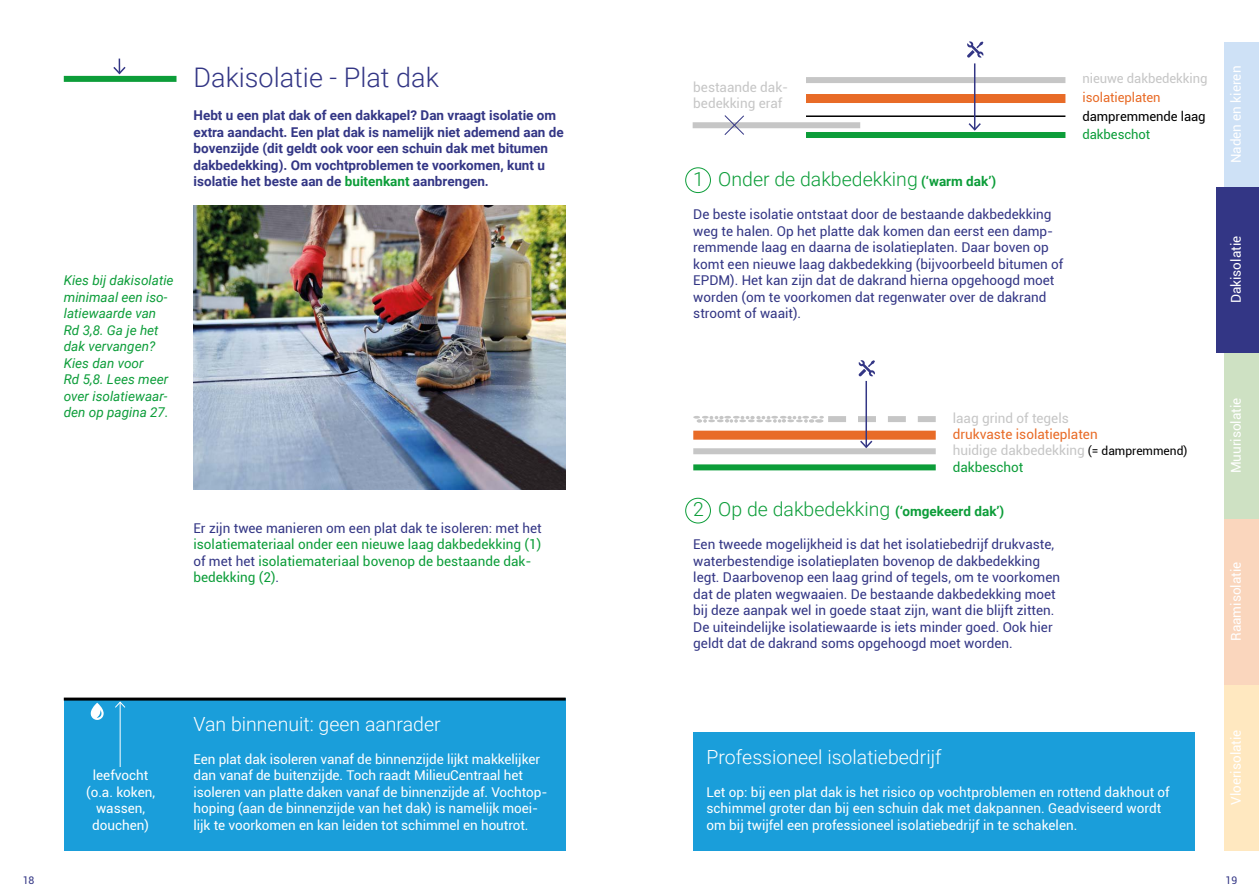
<style>
.page{position:relative;width:1259px;height:893px;background:#fff}
.page>*{position:absolute;margin:0;border:0;box-sizing:border-box;transform-origin:0 0}
.t1{font:300 27px "Roboto";color:#333685}
.t2{font:300 19.5px "Roboto";color:#0c9d39}
.t3{font:300 19.5px "Roboto";color:#fff}
.t4{font:13.5px/16.5px "Roboto";color:#333685}
.t5{font:13.5px/16.5px "Roboto";color:#fff}
.t6{font:700 13.5px/16.5px "Roboto";color:#333685}
.t7{font:italic 13.5px/16.5px "Roboto";color:#0c9d39}
.t8{font:13.5px/16.5px "Roboto";color:#0c9d39}
.t9{font:13.5px/16.2px "Roboto";color:#e86b27}
.t10{font:13.5px/16.2px "Roboto";color:#c6c6c6}
.t11{font:13.05px "Roboto";letter-spacing:-.005em;color:#c6c6c6}
.t12{font:13.05px "Roboto";letter-spacing:-.005em;color:#000}
.t13{font:13.05px "Roboto";letter-spacing:-.005em;color:#e86b27}
.t14{font:13.05px "Roboto";letter-spacing:-.005em;color:#0c9d39}
.t15{font:10.5px "Roboto";color:#333685}
.s1{color:#0c9d39}
.s2{color:#333685}
.s3{font-weight:700;font-size:13.5px}
.s4{color:#c6c6c6}
.s5{font-size:12px;color:#000}
</style>
<div class="page">
<div style="left:64px;top:698px;width:502px;height:152px;background:#1a9eda"></div>
<div style="left:693px;top:732px;width:502px;height:118px;background:#1a9eda"></div>
<div style="left:64px;top:76px;width:112px;height:6px;background:#0c9d39"></div>
<img style="left:193px;top:206px;width:373px;height:283px">
<hr style="left:64px;top:698px;width:502px;height:3px;background:#000">
<hr style="left:120px;top:702px;width:1px;height:65px;background:#fff">
<svg style="left:115px;top:701px;width:11px;height:7px"></svg>
<svg style="left:112px;top:59px;width:15px;height:17px"></svg>
<div style="left:685px;top:167px;width:26px;height:26px;border:1px solid #0c9d39;border-radius:50%"></div>
<div style="left:685px;top:498px;width:26px;height:25px;border:1px solid #0c9d39;border-radius:50%"></div>
<div style="left:806px;top:132px;width:259px;height:6px;background:#0c9d39"></div>
<div style="left:693px;top:464px;width:242px;height:6px;background:#0c9d39"></div>
<div style="left:806px;top:94px;width:259px;height:9px;background:#e86b27"></div>
<div style="left:693px;top:431px;width:242px;height:9px;background:#e86b27"></div>
<div style="left:806px;top:77px;width:259px;height:6px;background:#c6c6c6"></div>
<div style="left:692px;top:122px;width:168px;height:6px;background:#c6c6c6"></div>
<div style="left:693px;top:448px;width:242px;height:6px;background:#c6c6c6"></div>
<hr style="left:806px;top:115px;width:259px;height:2px;background:#000">
<hr style="left:974px;top:63px;width:1px;height:67px;background:#333685">
<svg style="left:968px;top:122px;width:13px;height:9px"></svg>
<svg style="left:724px;top:115px;width:21px;height:20px"></svg>
<hr style="left:865px;top:381px;width:2px;height:66px;background:#333685">
<svg style="left:858px;top:439px;width:16px;height:10px"></svg>
<svg style="left:693px;top:416px;width:242px;height:7px"></svg>
<svg style="left:90px;top:703px;width:14px;height:17px"></svg>
<svg style="left:967px;top:41px;width:16px;height:17px"></svg>
<svg style="left:858px;top:360px;width:17px;height:16px"></svg>
<div style="left:1216px;top:187px;width:43px;height:166px;background:#333685"></div>
<div style="left:1225px;top:353px;width:34px;height:166px;background:#cee1c3"></div>
<div style="left:1225px;top:43px;width:34px;height:144px;background:#cee1f6"></div>
<div style="left:1225px;top:685px;width:34px;height:165px;background:#ffe8c0"></div>
<div style="left:1225px;top:519px;width:34px;height:166px;background:#fad6bd"></div>
<h1 class="t1" style="left:193px;top:58px;width:247px">Dakisolatie - Plat dak</h1>
<p class="t6" style="left:193px;top:106px;width:372px">Hebt u een plat dak of een dakkapel? Dan vraagt isolatie om extra aandacht. Een plat dak is namelijk niet ademend aan de bovenzijde (dit geldt ook voor een schuin dak met bitumen dakbedekking). Om vochtproblemen te voorkomen, kunt u isolatie het beste aan de <span class="s1">buitenkant</span> aanbrengen.</p>
<p class="t7" style="left:64px;top:271px;width:111px">Kies bij dakisolatie minimaal een iso&shy;latiewaarde van<br>Rd 3,8. Ga je het dak vervangen?<br>Kies dan voor<br>Rd 5,8. Lees meer over isolatiewaar&shy;den op pagina 27.</p>
<p class="t4" style="left:193px;top:519px;width:350px">Er zijn twee manieren om een plat dak te isoleren: met het</p>
<p class="t8" style="left:193px;top:535px;width:349px">isolatiemateriaal onder een nieuwe laag dakbedekking (1) <span class="s2">of met het</span> isolatiemateriaal bovenop de bestaande dak&shy;bedekking (2)<span class="s2">.</span></p>
<p class="t5" style="left:86px;top:766px;width:70px;text-align:center">leefvocht (o.a. koken, wassen, douchen)</p>
<h2 class="t3" style="left:193px;top:710px;width:249px">Van binnenuit: geen aanrader</h2>
<p class="t5" style="left:193px;top:750px;width:355px">Een plat dak isoleren vanaf de binnenzijde lijkt makkelijker dan vanaf de buitenzijde. Toch raadt MilieuCentraal het isoleren van platte daken vanaf de binnenzijde af. Vochtop&shy;hoping (aan de binnenzijde van het dak) is namelijk moei&shy;lijk te voorkomen en kan leiden tot schimmel en houtrot.</p>
<p class="t10" style="left:693px;top:78px;width:97px">bestaande dak&shy;bedekking eraf</p>
<h2 class="t2" style="left:693px;top:165px;width:304px">1 Onder de dakbedekking <span class="s3">(‘warm dak’)</span></h2>
<p class="t4" style="left:693px;top:205px;width:371px">De beste isolatie ontstaat door de bestaande dakbedekking weg te halen. Op het platte dak komen dan eerst een damp&shy;remmende laag en daarna de isolatieplaten. Daar boven op komt een nieuwe laag dakbedekking (bijvoorbeeld bitumen of EPDM). Het kan zijn dat de dakrand hierna opgehoogd moet worden (om te voorkomen dat regenwater over de dakrand stroomt of waait).</p>
<p class="t11" style="left:1082px;top:69px;width:126px">nieuwe dakbedekking</p>
<p class="t13" style="left:1082px;top:88px;width:80px">isolatieplaten</p>
<p class="t12" style="left:1082px;top:107px;width:125px">dampremmende laag</p>
<p class="t14" style="left:1082px;top:126px;width:69px">dakbeschot</p>
<p class="t5" style="left:1227px;top:163px;width:99px;rotate:-90deg">Naden en kieren</p>
<p class="t5" style="left:1227px;top:303px;width:69px;rotate:-90deg">Dakisolatie</p>
<p class="t10" style="left:952px;top:410px;width:118px">laag grind of tegels</p>
<p class="t9" style="left:952px;top:426px;width:236px">drukvaste isolatieplaten<br><span class="s4">huidige dakbedekking</span> <span class="s5">(= dampremmend) </span><span class="s1">dakbeschot</span></p>
<h2 class="t2" style="left:693px;top:495px;width:313px">2 Op de dakbedekking <span class="s3">(‘omgekeerd dak’)</span></h2>
<p class="t4" style="left:693px;top:535px;width:368px">Een tweede mogelijkheid is dat het isolatiebedrijf drukvaste, waterbestendige isolatieplaten bovenop de dakbedekking legt. Daarbovenop een laag grind of tegels, om te voorkomen dat de platen wegwaaien. De bestaande dakbedekking moet bij deze aanpak wel in goede staat zijn, want die blijft zitten.<br>De uiteindelijke isolatiewaarde is iets minder goed. Ook hier geldt dat de dakrand soms opgehoogd moet worden.</p>
<p class="t5" style="left:1227px;top:473px;width:77px;rotate:-90deg">Muurisolatie</p>
<p class="t5" style="left:1227px;top:641px;width:81px;rotate:-90deg">Raamisolatie</p>
<h2 class="t3" style="left:706px;top:743px;width:237px">Professioneel isolatiebedrijf</h2>
<p class="t5" style="left:706px;top:783px;width:465px">Let op: bij een plat dak is het risico op vochtproblemen en rottend dakhout of schimmel groter dan bij een schuin dak met dakpannen. Geadviseerd wordt om bij twijfel een professioneel isolatiebedrijf in te schakelen.</p>
<p class="t5" style="left:1227px;top:805px;width:77px;rotate:-90deg">Vloerisolatie</p>
<p class="t15" style="left:23px;top:873px;width:13px">18</p>
<p class="t15" style="left:1225px;top:873px;width:13px">19</p>
</div>
